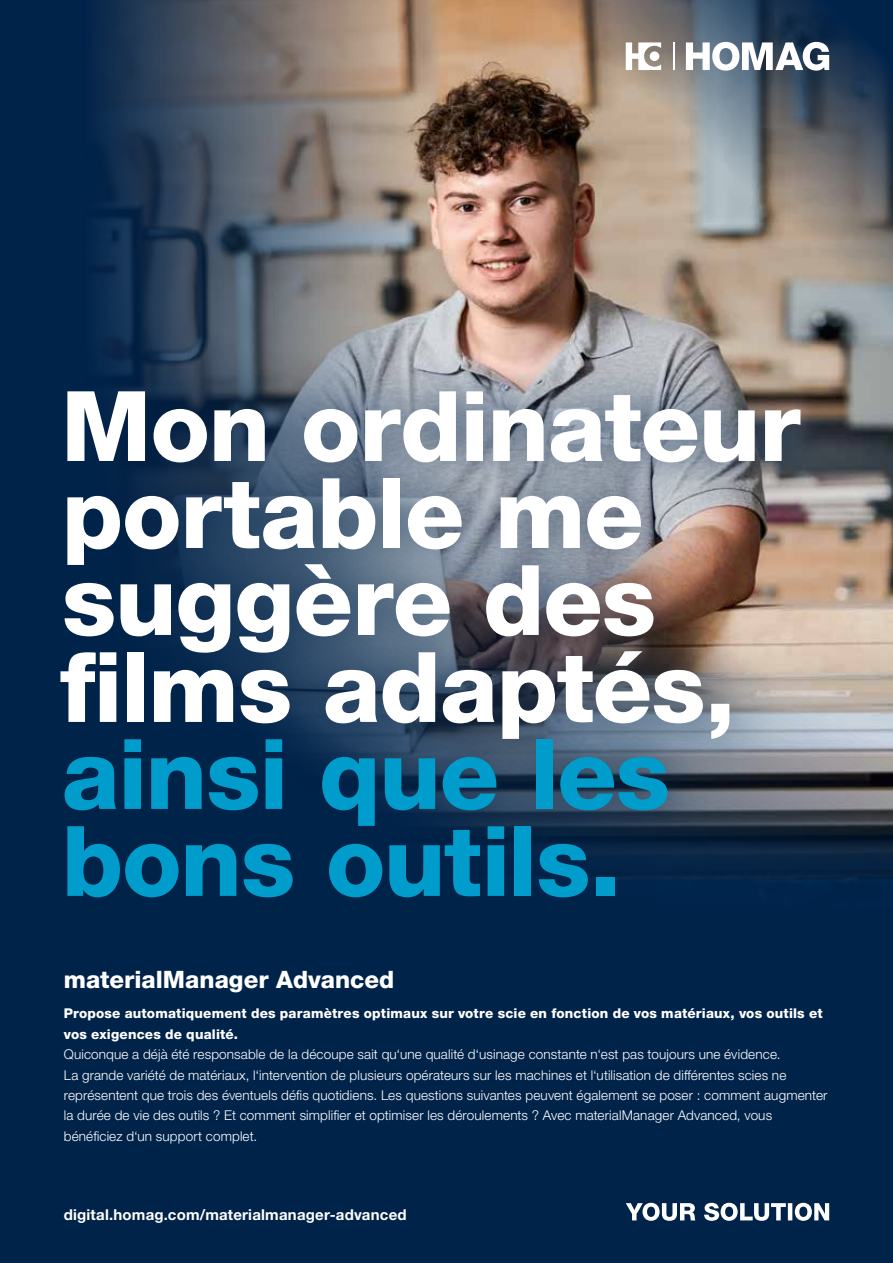
<style>
.page{position:relative;width:893px;height:1263px;background:#00234a}
.page>*{position:absolute;margin:0;border:0;box-sizing:border-box;transform-origin:0 0}
.t1{font:800 97.5px/87px "Helvetica Neue LTW1 G";letter-spacing:-.01em;color:#fff}
.t2{font:800 97.5px/87px "Helvetica Neue LTW1 G";letter-spacing:-.01em;color:#009dcc}
.t3{font:800 24px "Helvetica Neue LTW1 G";color:#fff}
.t4{font:700 15px "Helvetica Neue LTW1 G";letter-spacing:.015em;color:#fff}
.t5{font:300 13.5px/20.4px "Helvetica Neue LTW1 G";letter-spacing:.01em;color:#fff}
.t6{font:800 13.5px/20.4px "Helvetica Neue LTW1 G";letter-spacing:.015em;color:#fff}
</style>
<div class="page">
<img style="left:98px;top:0;width:795px;height:880px">
<div style="left:17px;top:345px;width:828px;height:599px;background:#00234a;opacity:.75"></div>
<img style="left:353px;top:0;width:540px;height:417px">
<svg style="left:626px;top:1203px;width:203px;height:18px"></svg>
<svg style="left:686px;top:42px;width:143px;height:29px;background:#afb7c0"></svg>
<svg style="left:626px;top:42px;width:35px;height:28px"></svg>
<hr style="left:672px;top:42px;width:2px;height:28px;background:#fff">
<h1 class="t1" style="left:59px;top:383px;width:743px">Mon ordinateur portable me suggère des films adaptés,</h1>
<h1 class="t2" style="left:62px;top:731px;width:610px">ainsi que les bons outils.</h1>
<h2 class="t3" style="left:64px;top:965px;width:332px">materialManager Advanced</h2>
<p class="t6" style="left:64px;top:1003px;width:760px">Propose automatiquement des paramètres optimaux sur votre scie en fonction de vos matériaux, vos outils et vos exigences de qualité.</p>
<p class="t5" style="left:64px;top:1044px;width:765px">Quiconque a déjà été responsable de la découpe sait qu‘une qualité d‘usinage constante n‘est pas toujours une évidence.<br>La grande variété de matériaux, l‘intervention de plusieurs opérateurs sur les machines et l‘utilisation de différentes scies ne représentent que trois des éventuels défis quotidiens. Les questions suivantes peuvent également se poser : comment augmenter la durée de vie des outils ? Et comment simplifier et optimiser les déroulements ? Avec materialManager Advanced, vous bénéficiez d‘un support complet.</p>
<p class="t4" style="left:64px;top:1206px;width:344px">digital.homag.com/materialmanager-advanced</p>
</div>
